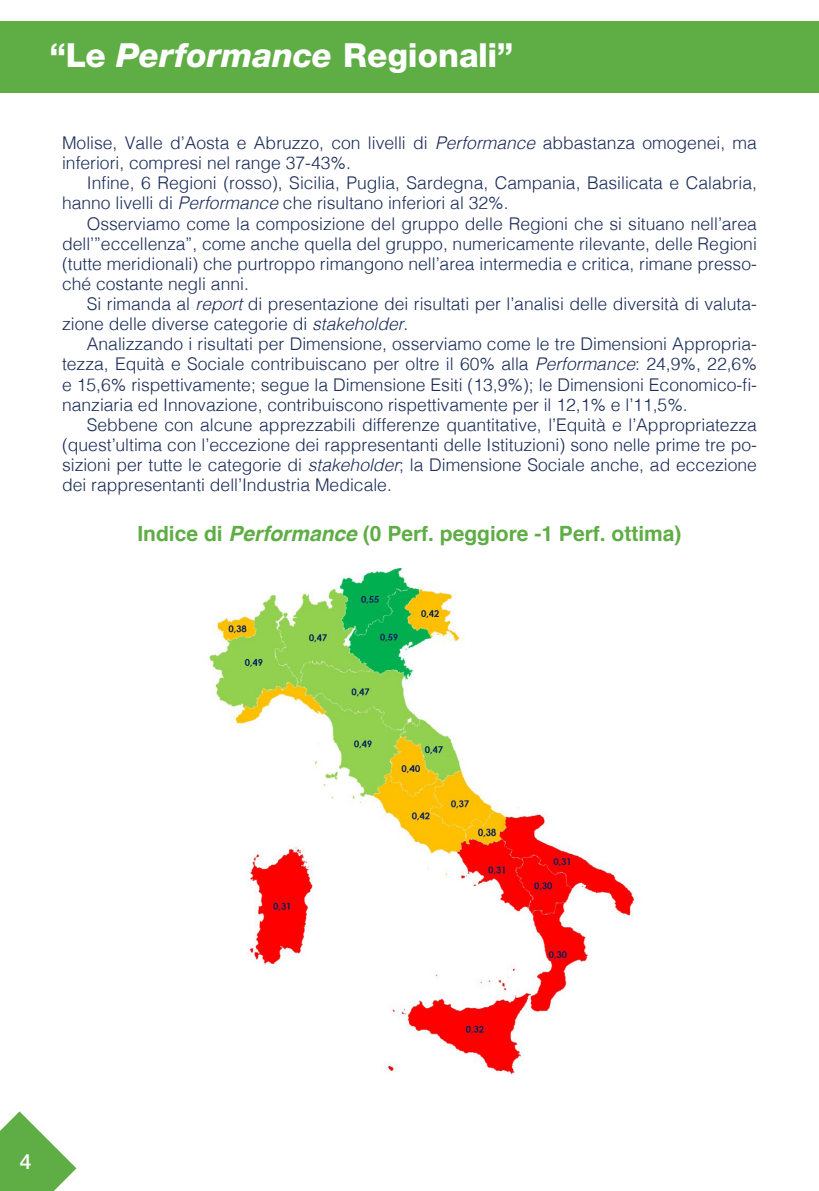
<style>
.page{position:relative;width:819px;height:1191px;background:#fff}
.page>*{position:absolute;margin:0;border:0;box-sizing:border-box;transform-origin:0 0}
.t1{font:800 33.25px "Helvetica Neue";color:#fff}
.t2{font:700 21px "Helvetica";color:#5fad45}
.t3{font:500 21px "Helvetica Neue";color:#fff}
.t4{font:300 17.5px/20.1px "Helvetica";color:#1a2c58}
.s1{font-style:italic}
</style>
<div class="page">
<div style="left:0;top:21px;width:819px;height:72px;background:#5fad45"></div>
<svg style="left:0;top:1111px;width:76px;height:80px"></svg>
<div style="left:62px;top:558px;width:694px;height:556px;background:#fff"></div>
<img style="left:208px;top:568px;width:427px;height:507px">
<h1 class="t1" style="left:50px;top:35px;width:465px">“Le <span class="s1">Performance</span> Regionali”</h1>
<p class="t4" style="left:62px;top:131px;width:696px">Molise, Valle d’Aosta e Abruzzo, con livelli di <span class="s1">Performance</span> abbastanza omogenei, ma inferiori, compresi nel range 37-43%.</p>
<p class="t4" style="left:62px;top:172px;width:696px;text-indent:25px">Infine, 6 Regioni (rosso), Sicilia, Puglia, Sardegna, Campania, Basilicata e Calabria, hanno livelli di <span class="s1">Performance</span> che risultano inferiori al 32%.</p>
<p class="t4" style="left:62px;top:212px;width:696px;text-align:justify;text-indent:25px">Osserviamo come la composizione del gruppo delle Regioni che si situano nell’area dell’”eccellenza”, come anche quella del gruppo, numericamente rilevante, delle Regioni (tutte meridionali) che purtroppo rimangono nell’area intermedia e critica, rimane presso&shy;ché costante negli anni.</p>
<p class="t4" style="left:62px;top:292px;width:696px;text-indent:25px">Si rimanda al <span class="s1">report</span> di presentazione dei risultati per l’analisi delle diversità di valuta&shy;zione delle diverse categorie di <span class="s1">stakeholder</span>.</p>
<p class="t4" style="left:62px;top:333px;width:696px;text-align:justify;text-indent:25px">Analizzando i risultati per Dimensione, osserviamo come le tre Dimensioni Appropria&shy;tezza, Equità e Sociale contribuiscano per oltre il 60% alla <span class="s1">Performance</span>: 24,9%, 22,6% e 15,6% rispettivamente; segue la Dimensione Esiti (13,9%); le Dimensioni Economico-fi&shy;nanziaria ed Innovazione, contribuiscono rispettivamente per il 12,1% e l’11,5%.</p>
<p class="t4" style="left:62px;top:413px;width:696px;text-align:justify;text-indent:25px">Sebbene con alcune apprezzabili differenze quantitative, l’Equità e l’Appropriatezza (quest’ultima con l’eccezione dei rappresentanti delle Istituzioni) sono nelle prime tre po&shy;sizioni per tutte le categorie di <span class="s1">stakeholder</span>; la Dimensione Sociale anche, ad eccezione dei rappresentanti dell’Industria Medicale.</p>
<p class="t2" style="left:137px;top:517px;width:545px">Indice di <span class="s1">Performance</span> (0 Perf. peggiore -1 Perf. ottima)</p>
<p class="t3" style="left:20px;top:1148px;width:13px">4</p>
</div>
